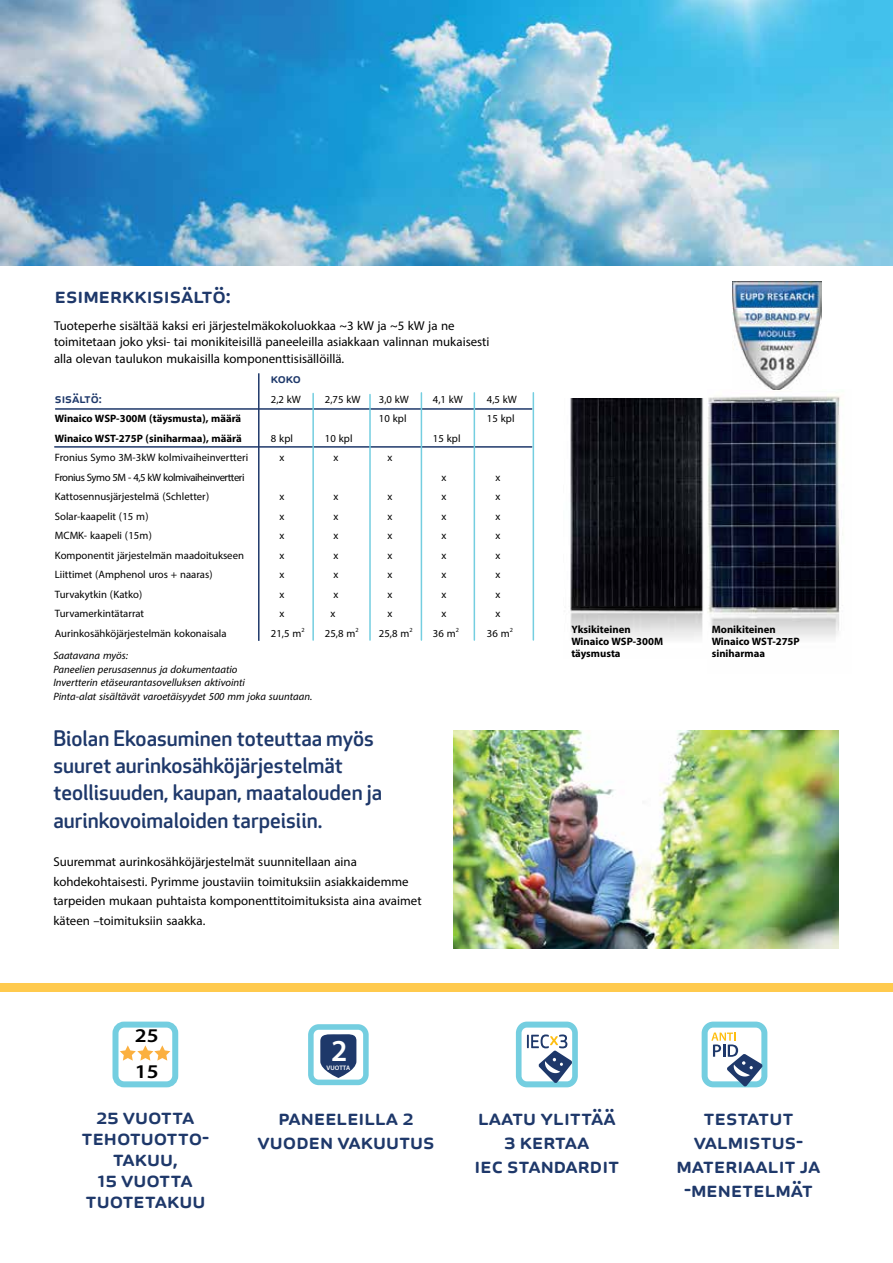
<style>
.page{position:relative;width:893px;height:1263px;background:#fff}
.page>*{position:absolute;margin:0;border:0;box-sizing:border-box;transform-origin:0 0}
.t1{font:600 30.6px "Myriad Pro";color:#fff}
.t2{font:500 22.5px/24px "Apex Rounded";color:#1e386a;text-align:center}
.t3{font:500 21px/27px "Apex Rounded";color:#1e386a}
.t4{font:600 19.5px/35.7px "Myriad Pro";color:#000;scale:1.14 1}
.t5{font:18px/19.5px "Myriad Arabic";color:#000}
.t6{font:15px "Myriad Arabic";color:#000}
.t7{font:italic 15px/13.5px "Myriad Arabic";color:#000}
.t8{font:700 15px/12px "Myriad Arabic";color:#000}
.t9{font:15px "Myriad Arabic";letter-spacing:-.03em;color:#000}
.t10{font:500 13.5px "Apex Rounded";color:#1e386a}
.t11{font:600 6.45px "Myriad Pro";color:#fff}
</style>
<div class="page">
<img style="left:570px;top:399px;width:134px;height:240px">
<img style="left:707px;top:395px;width:136px;height:244px">
<div style="left:0;top:984px;width:893px;height:8px;background:#ffca4e"></div>
<svg style="left:308px;top:1024px;width:61px;height:61px"></svg>
<div style="left:112px;top:1021px;width:66px;height:66px;border:6px solid #74cee0;border-radius:9px"></div>
<svg style="left:120px;top:1045px;width:50px;height:15px"></svg>
<svg style="left:516px;top:1021px;width:62px;height:66px"></svg>
<svg style="left:702px;top:1021px;width:65px;height:66px"></svg>
<hr style="left:258px;top:373px;width:2px;height:268px;background:#1e386a">
<hr style="left:56px;top:408px;width:476px;height:2px;background:#1e386a">
<hr style="left:55px;top:446px;width:477px;height:2px;background:#1e386a">
<hr style="left:312px;top:393px;width:2px;height:247px;background:#74cee0">
<hr style="left:369px;top:394px;width:2px;height:246px;background:#74cee0">
<hr style="left:421px;top:393px;width:1px;height:247px;background:#74cee0">
<hr style="left:474px;top:393px;width:1px;height:247px;background:#74cee0">
<img style="left:454px;top:731px;width:385px;height:217px">
<img style="left:0;top:0;width:893px;height:265px">
<img style="left:732px;top:282px;width:89px;height:108px">
<hr style="left:533px;top:393px;width:1px;height:247px;background:#74cee0">
<p class="t2" style="left:55px;top:284px;width:177px">esimerkkisisältö:</p>
<p class="t5" style="left:54px;top:317px;width:437px;line-height:16.5px">Tuoteperhe sisältää kaksi eri järjestelmäkokoluokkaa ~3 kW ja ~5 kW ja ne toimitetaan joko yksi- tai monikiteisillä paneeleilla asiakkaan valinnan mukaisesti alla olevan taulukon mukaisilla komponenttisisällöillä.</p>
<p class="t10" style="left:271px;top:371px;width:32px">koko</p>
<p class="t10" style="left:55px;top:390px;width:48px">sisältö:</p>
<p class="t6" style="left:271px;top:389px;width:32px">2,2 kW</p>
<p class="t6" style="left:325px;top:389px;width:86px">2,75 kW 3,0 kW</p>
<p class="t6" style="left:433px;top:389px;width:32px">4,1 kW</p>
<p class="t6" style="left:487px;top:389px;width:32px">4,5 kW</p>
<p class="t8" style="left:55px;top:411px;width:188px">Winaico WSP-300M (täysmusta), määrä</p>
<p class="t6" style="left:379px;top:409px;width:29px">10 kpl</p>
<p class="t6" style="left:487px;top:409px;width:29px">15 kpl</p>
<p class="t8" style="left:55px;top:431px;width:188px">Winaico WST-275P (siniharmaa), määrä</p>
<p class="t6" style="left:271px;top:428px;width:24px">8 kpl</p>
<p class="t6" style="left:325px;top:428px;width:29px">10 kpl</p>
<p class="t6" style="left:433px;top:428px;width:29px">15 kpl</p>
<p class="t6" style="left:55px;top:448px;width:195px">Fronius Symo 3M-3kW kolmivaiheinvertteri</p>
<p class="t6" style="left:279px;top:448px;width:6px">x</p>
<p class="t6" style="left:333px;top:448px;width:6px">x</p>
<p class="t6" style="left:387px;top:448px;width:6px">x</p>
<p class="t9" style="left:55px;top:467px;width:191px">Fronius Symo 5M - 4,5 kW kolmivaiheinvertteri</p>
<p class="t6" style="left:441px;top:467px;width:6px">x</p>
<p class="t6" style="left:495px;top:467px;width:6px">x</p>
<p class="t6" style="left:55px;top:487px;width:156px">Kattosennusjärjestelmä (Schletter)</p>
<p class="t6" style="left:279px;top:487px;width:6px">x</p>
<p class="t6" style="left:333px;top:487px;width:6px">x</p>
<p class="t6" style="left:387px;top:487px;width:6px">x</p>
<p class="t6" style="left:441px;top:487px;width:6px">x</p>
<p class="t6" style="left:495px;top:487px;width:6px">x</p>
<p class="t6" style="left:55px;top:506px;width:95px">Solar-kaapelit (15 m)</p>
<p class="t6" style="left:279px;top:506px;width:6px">x</p>
<p class="t6" style="left:333px;top:506px;width:6px">x</p>
<p class="t6" style="left:387px;top:506px;width:6px">x</p>
<p class="t6" style="left:441px;top:506px;width:6px">x</p>
<p class="t6" style="left:495px;top:506px;width:6px">x</p>
<p class="t6" style="left:55px;top:526px;width:98px">MCMK- kaapeli (15m)</p>
<p class="t6" style="left:279px;top:526px;width:6px">x</p>
<p class="t6" style="left:333px;top:526px;width:6px">x</p>
<p class="t6" style="left:387px;top:526px;width:6px">x</p>
<p class="t6" style="left:441px;top:526px;width:6px">x</p>
<p class="t6" style="left:495px;top:526px;width:6px">x</p>
<p class="t6" style="left:55px;top:545px;width:191px">Komponentit järjestelmän maadoitukseen</p>
<p class="t6" style="left:279px;top:545px;width:6px">x</p>
<p class="t6" style="left:333px;top:545px;width:6px">x</p>
<p class="t6" style="left:387px;top:545px;width:6px">x</p>
<p class="t6" style="left:441px;top:545px;width:6px">x</p>
<p class="t6" style="left:495px;top:545px;width:6px">x</p>
<p class="t6" style="left:55px;top:565px;width:159px">Liittimet (Amphenol uros + naaras)</p>
<p class="t6" style="left:279px;top:565px;width:6px">x</p>
<p class="t6" style="left:333px;top:565px;width:6px">x</p>
<p class="t6" style="left:387px;top:565px;width:6px">x</p>
<p class="t6" style="left:441px;top:565px;width:6px">x</p>
<p class="t6" style="left:495px;top:565px;width:6px">x</p>
<p class="t6" style="left:55px;top:584px;width:89px">Turvakytkin (Katko)</p>
<p class="t6" style="left:279px;top:584px;width:6px">x</p>
<p class="t6" style="left:333px;top:584px;width:6px">x</p>
<p class="t6" style="left:387px;top:584px;width:6px">x</p>
<p class="t6" style="left:441px;top:584px;width:6px">x</p>
<p class="t6" style="left:495px;top:584px;width:6px">x</p>
<p class="t6" style="left:55px;top:604px;width:91px">Turvamerkintätarrat</p>
<p class="t6" style="left:279px;top:604px;width:6px">x</p>
<p class="t6" style="left:331px;top:604px;width:6px">x</p>
<p class="t6" style="left:387px;top:604px;width:6px">x</p>
<p class="t6" style="left:441px;top:604px;width:6px">x</p>
<p class="t6" style="left:495px;top:604px;width:6px">x</p>
<p class="t6" style="left:55px;top:623px;width:173px">Aurinkosähköjärjestelmän kokonaisala</p>
<p class="t6" style="left:271px;top:623px;width:35px">21,5 m<sup>2</sup></p>
<p class="t6" style="left:325px;top:623px;width:35px">25,8 m<sup>2</sup></p>
<p class="t6" style="left:379px;top:623px;width:35px">25,8 m<sup>2</sup></p>
<p class="t6" style="left:433px;top:623px;width:27px">36 m<sup>2</sup></p>
<p class="t6" style="left:487px;top:623px;width:27px">36 m<sup>2</sup></p>
<p class="t7" style="left:53px;top:649px;width:260px">Saatavana myös:<br>Paneelien perusasennus ja dokumentaatio<br>Invertterin etäseurantasovelluksen aktivointi<br>Pinta-alat sisältävät varoetäisyydet 500 mm joka suuntaan.</p>
<p class="t3" style="left:53px;top:726px;width:330px">Biolan Ekoasuminen toteuttaa myös suuret aurinkosähköjärjestelmät teollisuuden, kaupan, maatalouden ja aurinkovoimaloiden tarpeisiin.</p>
<p class="t5" style="left:53px;top:852px;width:370px">Suuremmat aurinkosähköjärjestelmät suunnitellaan aina kohdekohtaisesti. Pyrimme joustaviin toimituksiin asiakkaidemme tarpeiden mukaan puhtaista komponenttitoimituksista aina avaimet käteen –toimituksiin saakka.</p>
<p class="t4" style="left:135px;top:1017px;width:22px">25<br>15</p>
<h1 class="t1" style="left:331px;top:1031px;width:18px">2</h1>
<p class="t11" style="left:327px;top:1063px;width:25px">VUOTTA</p>
<p class="t8" style="left:571px;top:622px;width:93px">Yksikiteinen<br>Winaico WSP-300M täysmusta</p>
<p class="t8" style="left:712px;top:622px;width:90px">Monikiteinen<br>Winaico WST-275P siniharmaa</p>
<p class="t2" style="left:81px;top:1106px;width:129px;line-height:21px">25 vuotta tehotuotto&shy;takuu,<br>15 vuotta tuotetakuu</p>
<p class="t2" style="left:258px;top:1105px;width:178px">paneeleilla 2 vuoden vakuutus</p>
<p class="t2" style="left:475px;top:1105px;width:146px">laatu ylittää<br>3 kertaa<br>iec standardit</p>
<p class="t2" style="left:676px;top:1106px;width:146px">testatut valmistus&shy;materiaalit ja -menetelmät</p>
</div>
